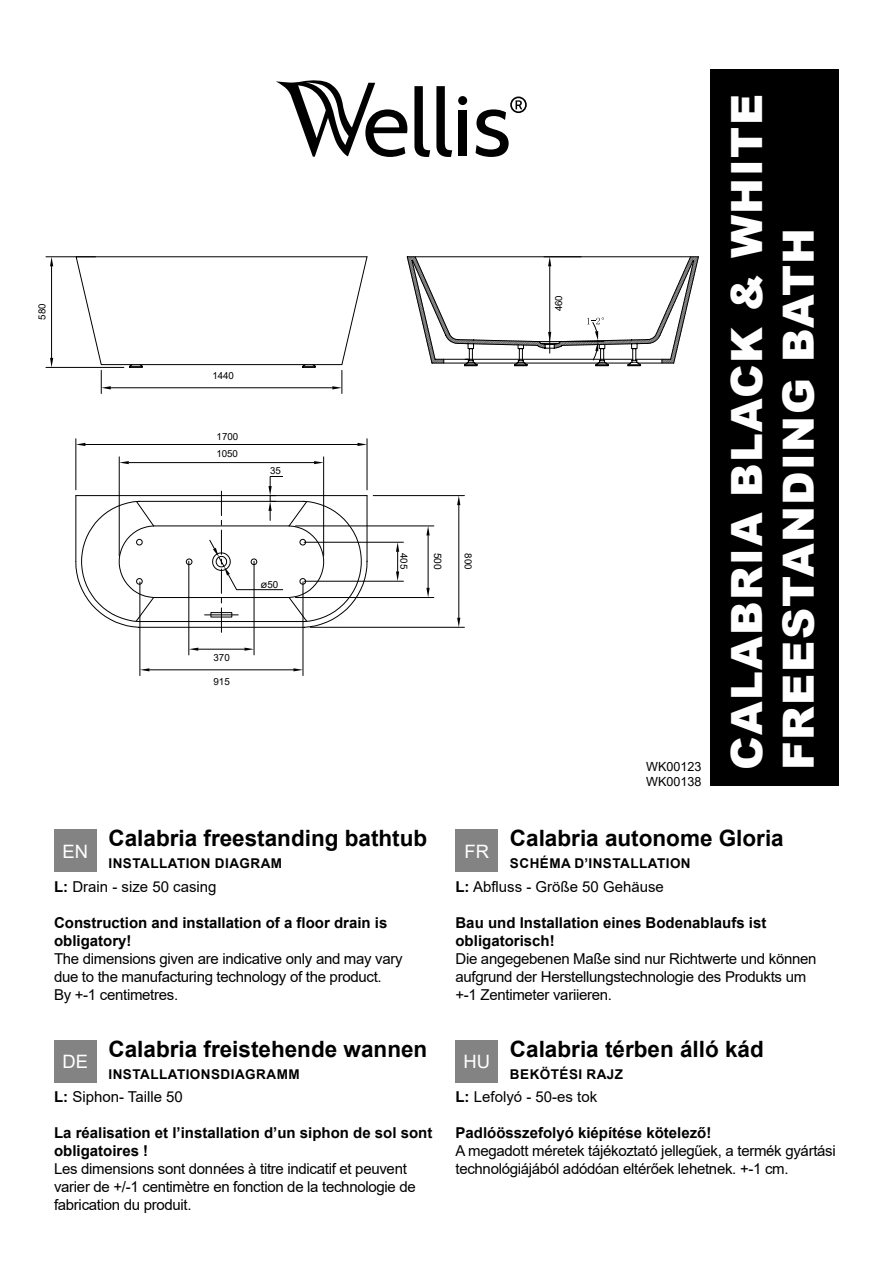
<style>
.page{position:relative;width:893px;height:1263px;background:#fff}
.page>*{position:absolute;margin:0;border:0;box-sizing:border-box;transform-origin:0 0}
.t1{font:900 43.05px/51.6px "Arial";letter-spacing:.035em;color:#fff}
.t2{font:700 22.5px "Arial";color:#000}
.t3{font:18.45px "Arial";color:#fff}
.t4{font:15px/18px "Arial";letter-spacing:-.02em;color:#000}
.t5{font:700 15px/18px "Arial";color:#000}
.t6{font:15px "Arial";color:#000}
.t7{font:700 13.5px "Arial";letter-spacing:.035em;color:#000}
.t8{font:12.6px "Arial";color:#000}
.t9{font:10.2px "Arial";color:#000}
.t10{font:9.75px/17px "Arial";color:#000}
.s1{font-weight:700}
</style>
<div class="page">
<div style="left:710px;top:70px;width:129px;height:716px;background:#000"></div>
<div style="left:458px;top:96px;width:9px;height:9px;background:#000;border-radius:50%"></div>
<svg style="left:414px;top:86px;width:16px;height:71px"></svg>
<svg style="left:436px;top:86px;width:16px;height:71px"></svg>
<div style="left:458px;top:110px;width:9px;height:46px;background:#000"></div>
<svg style="left:476px;top:97px;width:51px;height:60px"></svg>
<svg style="left:276px;top:80px;width:131px;height:77px"></svg>
<div style="left:54px;top:830px;width:43px;height:42px;background:#838383"></div>
<div style="left:455px;top:830px;width:43px;height:42px;background:#838383"></div>
<div style="left:54px;top:1040px;width:43px;height:43px;background:#838383"></div>
<div style="left:455px;top:1040px;width:43px;height:43px;background:#838383"></div>
<svg style="left:75px;top:256px;width:293px;height:372px"></svg>
<hr style="left:75px;top:439px;width:1px;height:51px;background:#000">
<hr style="left:85px;top:444px;width:272px;height:1px;background:#000">
<svg style="left:76px;top:443px;width:9px;height:3px"></svg>
<hr style="left:46px;top:256px;width:49px;height:1px;background:#000">
<hr style="left:46px;top:367px;width:78px;height:1px;background:#000">
<hr style="left:51px;top:266px;width:1px;height:92px;background:#000">
<svg style="left:50px;top:358px;width:3px;height:9px"></svg>
<svg style="left:50px;top:257px;width:3px;height:9px"></svg>
<svg style="left:129px;top:256px;width:239px;height:334px"></svg>
<hr style="left:323px;top:457px;width:1px;height:99px;background:#000">
<hr style="left:119px;top:457px;width:1px;height:99px;background:#000">
<hr style="left:129px;top:462px;width:185px;height:1px;background:#000">
<svg style="left:119px;top:461px;width:10px;height:3px"></svg>
<svg style="left:314px;top:461px;width:10px;height:3px"></svg>
<hr style="left:111px;top:387px;width:221px;height:1px;background:#000">
<svg style="left:101px;top:370px;width:10px;height:23px"></svg>
<svg style="left:332px;top:370px;width:10px;height:23px"></svg>
<hr style="left:367px;top:496px;width:1px;height:66px;background:#000">
<hr style="left:75px;top:496px;width:1px;height:65px;background:#000">
<svg style="left:135px;top:476px;width:189px;height:156px"></svg>
<hr style="left:303px;top:582px;width:1px;height:94px;background:#000">
<hr style="left:139px;top:582px;width:1px;height:94px;background:#000">
<hr style="left:149px;top:669px;width:144px;height:1px;background:#000">
<svg style="left:140px;top:668px;width:9px;height:3px"></svg>
<svg style="left:293px;top:668px;width:10px;height:3px"></svg>
<hr style="left:254px;top:561px;width:1px;height:94px;background:#000">
<hr style="left:188px;top:561px;width:1px;height:94px;background:#000">
<hr style="left:198px;top:649px;width:46px;height:1px;background:#000">
<svg style="left:189px;top:648px;width:9px;height:3px"></svg>
<svg style="left:244px;top:648px;width:10px;height:3px"></svg>
<svg style="left:406px;top:256px;width:293px;height:110px"></svg>
<hr style="left:310px;top:627px;width:154px;height:1px;background:#000">
<hr style="left:373px;top:495px;width:91px;height:1px;background:#000">
<hr style="left:458px;top:505px;width:1px;height:113px;background:#000">
<hr style="left:295px;top:597px;width:139px;height:1px;background:#000">
<hr style="left:295px;top:525px;width:139px;height:1px;background:#000">
<hr style="left:428px;top:535px;width:1px;height:53px;background:#000">
<hr style="left:304px;top:581px;width:99px;height:1px;background:#000">
<hr style="left:304px;top:542px;width:99px;height:1px;background:#000">
<svg style="left:457px;top:496px;width:3px;height:9px"></svg>
<svg style="left:457px;top:618px;width:3px;height:9px"></svg>
<svg style="left:426px;top:526px;width:4px;height:9px"></svg>
<svg style="left:426px;top:588px;width:4px;height:9px"></svg>
<svg style="left:396px;top:542px;width:3px;height:39px"></svg>
<div style="left:211px;top:612px;width:21px;height:5px;border:1px solid #000"></div>
<p class="t10" style="left:33px;top:320px;width:18px;rotate:-90deg">580</p>
<p class="t10" style="left:212px;top:367px;width:23px">1440</p>
<p class="t10" style="left:216px;top:428px;width:23px">1700<br>1050</p>
<p class="t10" style="left:270px;top:462px;width:12px">35</p>
<p class="t10" style="left:213px;top:649px;width:18px">370</p>
<p class="t10" style="left:213px;top:673px;width:18px">915</p>
<p class="t10" style="left:261px;top:576px;width:19px">Ø50</p>
<p class="t10" style="left:550px;top:311px;width:18px;rotate:-90deg">460</p>
<p class="t10" style="left:412px;top:553px;width:18px;rotate:90deg">405</p>
<p class="t9" style="left:445px;top:552px;width:19px;rotate:90deg">500</p>
<p class="t10" style="left:477px;top:553px;width:18px;rotate:90deg">800</p>
<h5 class="t8" style="left:646px;top:758px;width:57px">WK00123</h5>
<h5 class="t8" style="left:646px;top:773px;width:57px">WK00138</h5>
<h1 class="t1" style="left:720px;top:770px;width:677px;rotate:-90deg">CALABRIA BLACK &amp; WHITE<br>FREESTANDING BATH</h1>
<h2 class="t2" style="left:108px;top:822px;width:320px">Calabria freestanding bathtub</h2>
<h3 class="t7" style="left:108px;top:854px;width:175px">INSTALLATION DIAGRAM</h3>
<h4 class="t3" style="left:62px;top:838px;width:27px">EN</h4>
<h4 class="t3" style="left:464px;top:838px;width:26px">FR</h4>
<h2 class="t2" style="left:510px;top:822px;width:275px">Calabria autonome Gloria</h2>
<h3 class="t7" style="left:510px;top:854px;width:182px">SCHÉMA D’INSTALLATION</h3>
<p class="t6" style="left:54px;top:876px;width:164px"><span class="s1">L:</span> Drain - size 50 casing</p>
<h3 class="t5" style="left:54px;top:913px;width:335px">Construction and installation of a floor drain is obligatory!</h3>
<p class="t4" style="left:54px;top:949px;width:350px">The dimensions given are indicative only and may vary due to the manufacturing technology of the product.<br>By +-1 centimetres.</p>
<p class="t6" style="left:455px;top:876px;width:210px"><span class="s1">L:</span> Abfluss - Größe 50 Gehäuse</p>
<h3 class="t5" style="left:455px;top:913px;width:312px">Bau und Installation eines Bodenablaufs ist obligatorisch!</h3>
<p class="t4" style="left:455px;top:949px;width:363px">Die angegebenen Maße sind nur Richtwerte und können aufgrund der Herstellungstechnologie des Produkts um +-1 Zentimeter variieren.</p>
<h2 class="t2" style="left:108px;top:1033px;width:320px">Calabria freistehende wannen</h2>
<h3 class="t7" style="left:108px;top:1064px;width:193px">INSTALLATIONSDIAGRAMM</h3>
<h4 class="t3" style="left:62px;top:1049px;width:27px">DE</h4>
<h4 class="t3" style="left:463px;top:1049px;width:28px">HU</h4>
<h2 class="t2" style="left:510px;top:1033px;width:255px">Calabria térben álló kád</h2>
<h3 class="t7" style="left:510px;top:1064px;width:115px">BEKÖTÉSI RAJZ</h3>
<p class="t6" style="left:54px;top:1087px;width:130px"><span class="s1">L:</span> Siphon- Taille 50</p>
<h3 class="t5" style="left:54px;top:1124px;width:380px">La réalisation et l’installation d’un siphon de sol sont obligatoires !</h3>
<p class="t4" style="left:54px;top:1160px;width:363px">Les dimensions sont données à titre indicatif et peuvent varier de +/-1 centimètre en fonction de la technologie de fabrication du produit.</p>
<p class="t6" style="left:455px;top:1087px;width:143px"><span class="s1">L:</span> Lefolyó - 50-es tok</p>
<h3 class="t5" style="left:455px;top:1124px;width:257px">Padlóösszefolyó kiépítése kötelező!</h3>
<p class="t4" style="left:455px;top:1142px;width:382px">A megadott méretek tájékoztató jellegűek, a termék gyártási technológiájából adódóan eltérőek lehetnek. +-1 cm.</p>
</div>
